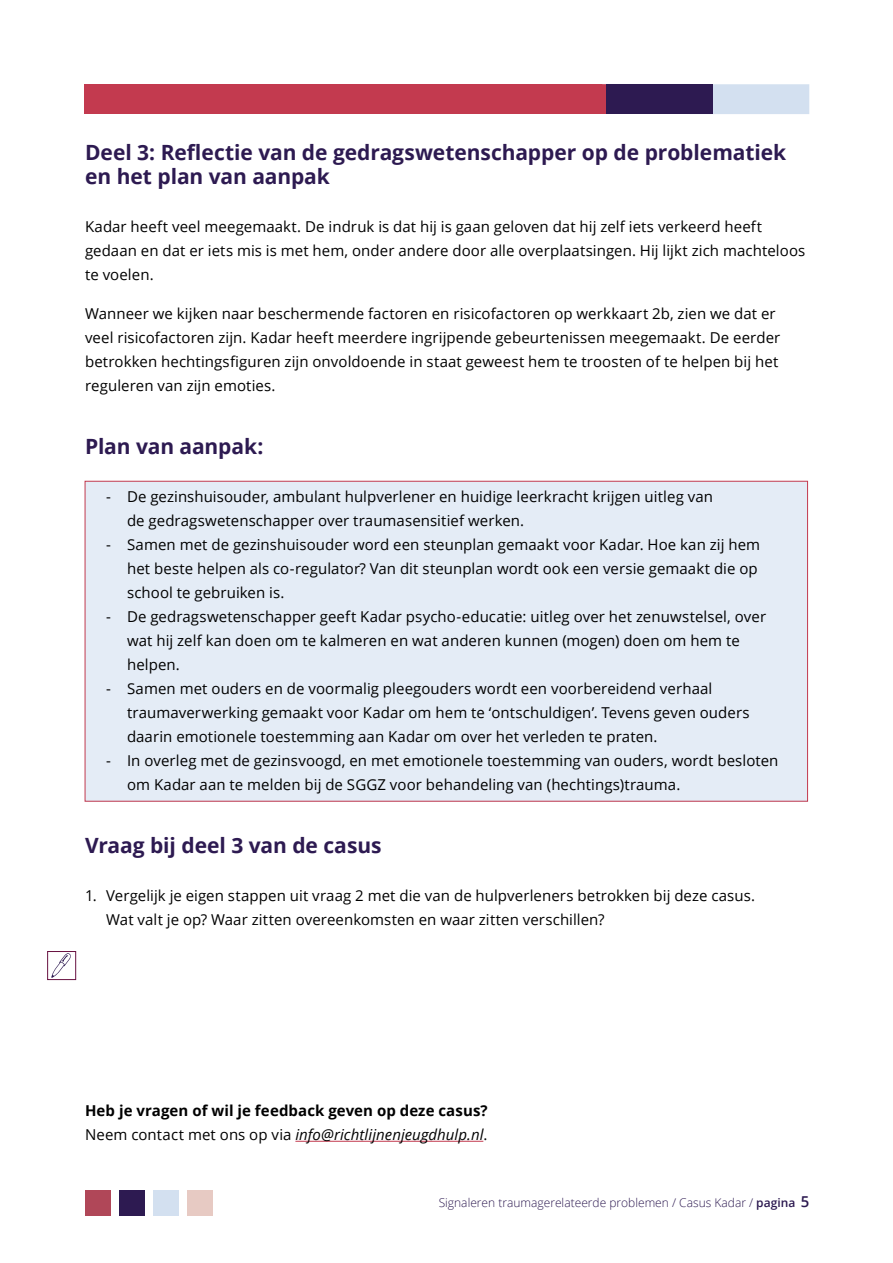
<style>
.page{position:relative;width:893px;height:1263px;background:#fff}
.page>*{position:absolute;margin:0;border:0;box-sizing:border-box;transform-origin:0 0}
.t1{font:700 21px/24px "Open Sans";letter-spacing:-.005em;color:#2d1a51}
.t2{font:15px/24px "Open Sans";letter-spacing:.005em;color:#000}
.t3{font:700 15px/24px "Open Sans";letter-spacing:.005em;color:#000}
.t4{font:300 12px "Open Sans";color:#2d1a51}
.s1{font-weight:400}
.s2{font-weight:400;font-style:italic}
.s3{font-weight:600}
.s4{font-weight:600;font-size:15px}
</style>
<div class="page">
<div style="left:85px;top:1191px;width:26px;height:25px;background:#b04758"></div>
<div style="left:119px;top:1191px;width:26px;height:25px;background:#2d1a51"></div>
<div style="left:153px;top:1191px;width:26px;height:25px;background:#d3e0f0"></div>
<div style="left:187px;top:1191px;width:26px;height:25px;background:#e7cac3"></div>
<div style="left:85px;top:482px;width:723px;height:56px;background:#e4ecf6"></div>
<div style="left:85px;top:530px;width:723px;height:80px;background:#e4ecf6"></div>
<div style="left:85px;top:602px;width:723px;height:80px;background:#e4ecf6"></div>
<div style="left:85px;top:674px;width:723px;height:80px;background:#e4ecf6"></div>
<div style="left:85px;top:746px;width:723px;height:56px;background:#e4ecf6"></div>
<hr style="left:295px;top:1141px;width:188px;height:1px;background:#c33a4f">
<div style="left:85px;top:84px;width:572px;height:30px;background:#c33a4f"></div>
<svg style="left:602px;top:84px;width:207px;height:30px;background:#d1d7e8"></svg>
<div style="left:606px;top:84px;width:106px;height:30px;background:#2d1a51"></div>
<svg style="left:51px;top:953px;width:20px;height:25px"></svg>
<div style="left:47px;top:951px;width:29px;height:29px;border:1px solid #681141"></div>
<h1 class="t1" style="left:85px;top:139px;width:703px">Deel 3: Reflectie van de gedragswetenschapper op de problematiek en het plan van aanpak</h1>
<p class="t2" style="left:85px;top:214px;width:722px">Kadar heeft veel meegemaakt. De indruk is dat hij is gaan geloven dat hij zelf iets verkeerd heeft gedaan en dat er iets mis is met hem, onder andere door alle overplaatsingen. Hij lijkt zich machteloos te voelen.</p>
<p class="t2" style="left:85px;top:301px;width:697px">Wanneer we kijken naar beschermende factoren en risicofactoren op werkkaart 2b, zien we dat er veel risicofactoren zijn. Kadar heeft meerdere ingrijpende gebeurtenissen meegemaakt. De eerder betrokken hechtingsfiguren zijn onvoldoende in staat geweest hem te troosten of te helpen bij het reguleren van zijn emoties.</p>
<h1 class="t1" style="left:85px;top:433px;width:180px">Plan van aanpak:</h1>
<p class="t2" style="left:127px;top:484px;width:588px;text-indent:-21px">- De gezinshuisouder, ambulant hulpverlener en huidige leerkracht krijgen uitleg van de gedragswetenschapper over traumasensitief werken.</p>
<p class="t2" style="left:127px;top:532px;width:635px;text-indent:-21px">- Samen met de gezinshuisouder word een steunplan gemaakt voor Kadar. Hoe kan zij hem het beste helpen als co-regulator? Van dit steunplan wordt ook een versie gemaakt die op school te gebruiken is.</p>
<p class="t2" style="left:127px;top:604px;width:641px;text-indent:-21px">- De gedragswetenschapper geeft Kadar psycho-educatie: uitleg over het zenuwstelsel, over wat hij zelf kan doen om te kalmeren en wat anderen kunnen (mogen) doen om hem te helpen.</p>
<p class="t2" style="left:127px;top:676px;width:624px;text-indent:-21px">- Samen met ouders en de voormalig pleegouders wordt een voorbereidend verhaal traumaverwerking gemaakt voor Kadar om hem te ‘ontschuldigen’. Tevens geven ouders daarin emotionele toestemming aan Kadar om over het verleden te praten.</p>
<p class="t2" style="left:127px;top:748px;width:653px;text-indent:-21px">- In overleg met de gezinsvoogd, en met emotionele toestemming van ouders, wordt besloten om Kadar aan te melden bij de SGGZ voor behandeling van (hechtings)trauma.</p>
<h1 class="t1" style="left:85px;top:832px;width:298px">Vraag bij deel 3 van de casus</h1>
<p class="t2" style="left:106px;top:883px;width:650px;text-indent:-21px">1. Vergelijk je eigen stappen uit vraag 2 met die van de hulpverleners betrokken bij deze casus.<br>Wat valt je op? Waar zitten overeenkomsten en waar zitten verschillen?</p>
<p class="t3" style="left:85px;top:1098px;width:404px">Heb je vragen of wil je feedback geven op deze casus?<br><span class="s1">Neem contact met ons op via</span> <span class="s2">info@richtlijnenjeugdhulp.nl</span><span class="s1">.</span></p>
<p class="t4" style="left:439px;top:1194px;width:372px">Signaleren traumagerelateerde problemen / Casus Kadar / <span class="s3">pagina</span> <span class="s4">5</span></p>
</div>
